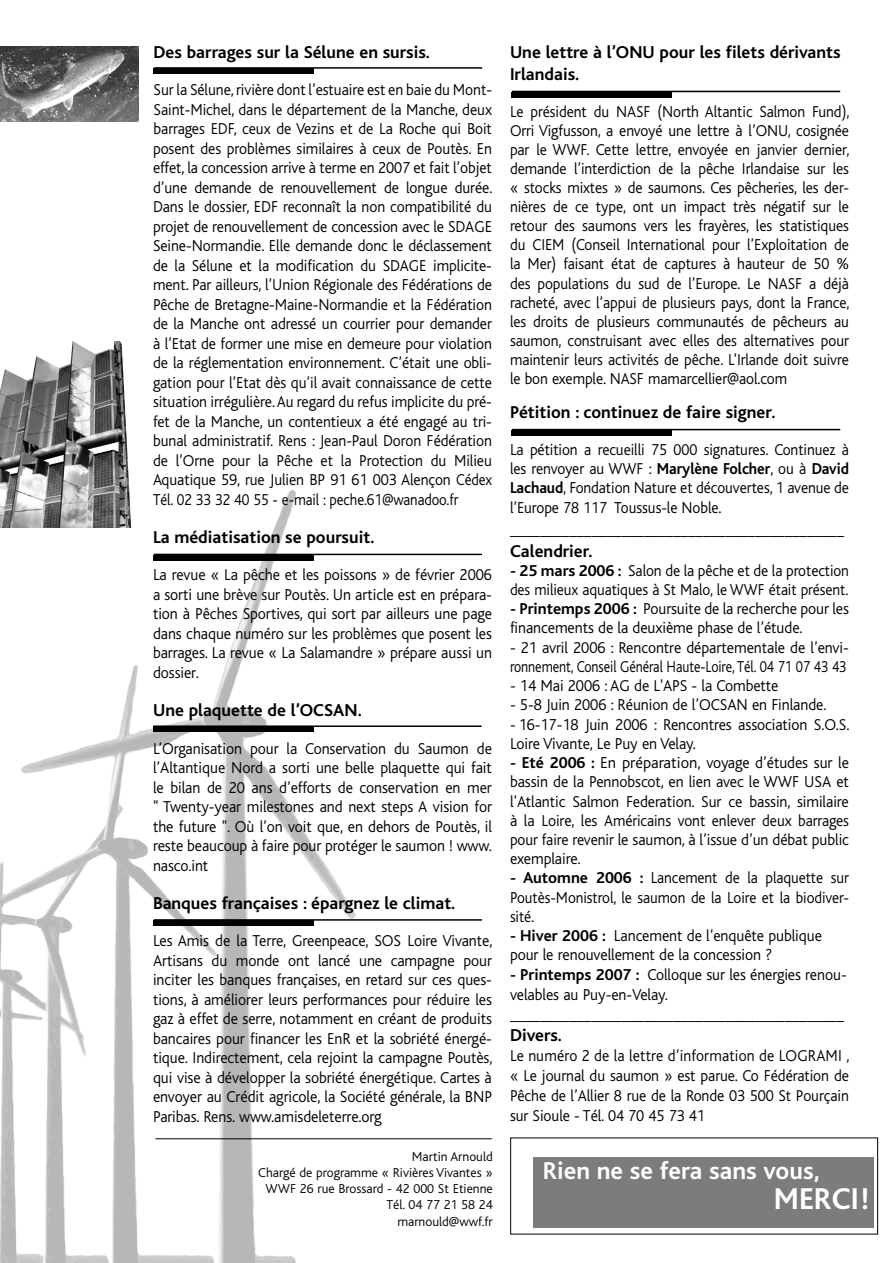
<style>
.page{position:relative;width:893px;height:1263px;background:#fff}
.page>*{position:absolute;margin:0;border:0;box-sizing:border-box;transform-origin:0 0}
.Normal_e{font:700 31.5px "Bliss";color:#fff}
.Normal_e-2{font:700 25.5px "Bliss";color:#fff}
.Normal_e-3{font:700 18px/21.8px "Bliss";color:#000}
.Normal_e-4{font:300 16.5px/19.5px "Bliss";letter-spacing:-.005em;color:#000;scale:.96 1}
.Normal_e-5{font:300 16.5px/19.5px "Bliss";letter-spacing:-.005em;color:#000;text-align:justify;scale:.95 1}
.Normal_e-6{font:300 16.5px/19px "Bliss";letter-spacing:-.005em;color:#000;text-align:justify;scale:.94 1}
.Normal_e-7{font:300 16.5px/19.2px "Bliss";letter-spacing:-.005em;color:#000;text-align:justify}
.Normal_e-8{font:16.5px "Bliss";color:#000}
.Normal_e-9{font:300 16.5px/19.2px "Bliss";letter-spacing:-.005em;color:#000;text-align:justify;scale:.93 1}
.Normal_e-10{font:300 13.5px "Bliss";color:#000}
.s1{font-weight:700}
</style>
<div class="page">
<img style="left:0;top:490px;width:451px;height:773px">
<div style="left:0;top:337px;width:139px;height:190px;background:#fff"></div>
<img style="left:0;top:341px;width:131px;height:186px">
<hr style="left:154px;top:67px;width:328px;height:2px;background:#000">
<div style="left:154px;top:69px;width:160px;height:5px;background:#000"></div>
<hr style="left:154px;top:554px;width:328px;height:1px;background:#000">
<div style="left:153px;top:555px;width:161px;height:5px;background:#000"></div>
<hr style="left:153px;top:725px;width:329px;height:2px;background:#000">
<div style="left:153px;top:727px;width:161px;height:5px;background:#000"></div>
<img style="left:0;top:46px;width:139px;height:76px">
<div style="left:533px;top:1158px;width:340px;height:70px;background:#7c7c7c"></div>
<hr style="left:512px;top:429px;width:328px;height:1px;background:#000">
<div style="left:512px;top:430px;width:160px;height:5px;background:#000"></div>
<hr style="left:154px;top:919px;width:328px;height:2px;background:#000">
<div style="left:153px;top:921px;width:161px;height:5px;background:#000"></div>
<hr style="left:512px;top:91px;width:328px;height:1px;background:#000">
<div style="left:512px;top:92px;width:160px;height:5px;background:#000"></div>
<hr style="left:155px;top:1138px;width:337px;height:1px;background:#000">
<p class="Normal_e-3" style="left:154px;top:41px;width:278px">Des barrages sur la Sélune en sursis.</p>
<p class="Normal_e-5" style="left:153px;top:80px;width:359px">Sur la Sélune, rivière dont l’estuaire est en baie du Mont-Saint-Michel, dans le département de la Manche, deux barrages EDF, ceux de Vezins et de La Roche qui Boit posent des problèmes similaires à ceux de Poutès. En effet, la concession arrive à terme en 2007 et fait l’objet d’une demande de renouvellement de longue durée.<br>Dans le dossier, EDF reconnaît la non compatibilité du projet de renouvellement de concession avec le SDAGE Seine-Normandie. Elle demande donc le déclassement de la Sélune et la modification du SDAGE implicite&shy;ment. Par ailleurs, l’Union Régionale des Fédérations de Pêche de Bretagne-Maine-Normandie et la Fédération de la Manche ont adressé un courrier pour demander à l’Etat de former une mise en demeure pour violation de la réglementation environnement. C’était une obli&shy;gation pour l’Etat dès qu’il avait connaissance de cette situation irrégulière. Au regard du refus implicite du pré&shy;fet de la Manche, un contentieux a été engagé au tri&shy;bunal administratif. Rens : Jean-Paul Doron Fédération de l’Orne pour la Pêche et la Protection du Milieu Aquatique 59, rue Julien BP 91 61 003 Alençon Cédex Tél. 02 33 32 40 55 - e-mail : peche.61@wanadoo.fr</p>
<p class="Normal_e-3" style="left:153px;top:526px;width:223px">La médiatisation se poursuit.</p>
<p class="Normal_e-4" style="left:153px;top:566px;width:355px;text-align:justify">La revue « La pêche et les poissons » de février 2006 a sorti une brève sur Poutès. Un article est en prépara&shy;tion à Pêches Sportives, qui sort par ailleurs une page dans chaque numéro sur les problèmes que posent les barrages. La revue « La Salamandre » prépare aussi un dossier.</p>
<p class="Normal_e-3" style="left:153px;top:700px;width:210px">Une plaquette de l’OCSAN.</p>
<p class="Normal_e-4" style="left:153px;top:739px;width:355px;text-align:justify">L’Organisation pour la Conservation du Saumon de l’Altantique Nord a sorti une belle plaquette qui fait le bilan de 20 ans d’efforts de conservation en mer " Twenty-year milestones and next steps A vision for the future ". Où l’on voit que, en dehors de Poutès, il reste beaucoup à faire pour protéger le saumon ! www. nasco.int</p>
<p class="Normal_e-3" style="left:153px;top:892px;width:304px">Banques françaises : épargnez le climat.</p>
<p class="Normal_e-4" style="left:153px;top:931px;width:355px;text-align:justify">Les Amis de la Terre, Greenpeace, SOS Loire Vivante, Artisans du monde ont lancé une campagne pour inciter les banques françaises, en retard sur ces ques&shy;tions, à améliorer leurs performances pour réduire les gaz à effet de serre, notamment en créant de produits bancaires pour financer les EnR et la sobriété énergé&shy;tique. Indirectement, cela rejoint la campagne Poutès, qui vise à développer la sobriété énergétique. Cartes à envoyer au Crédit agricole, la Société générale, la BNP Paribas. Rens. www.amisdeleterre.org</p>
<p class="Normal_e-10" style="left:412px;top:1149px;width:82px">Martin Arnould</p>
<p class="Normal_e-10" style="left:258px;top:1165px;width:236px">Chargé de programme « Rivières Vivantes »</p>
<p class="Normal_e-10" style="left:265px;top:1181px;width:229px">WWF 26 rue Brossard - 42 000 St Etienne</p>
<p class="Normal_e-10" style="left:386px;top:1198px;width:108px">Tél. 04 77 21 58 24</p>
<p class="Normal_e-10" style="left:397px;top:1214px;width:97px">marnould@wwf.fr</p>
<p class="Normal_e-3" style="left:510px;top:41px;width:332px">Une lettre à l’ONU pour les filets dérivants<br>Irlandais.</p>
<p class="Normal_e-6" style="left:510px;top:102px;width:363px">Le président du NASF (North Altantic Salmon Fund), Orri Vigfusson, a envoyé une lettre à l’ONU, cosignée par le WWF. Cette lettre, envoyée en janvier dernier, demande l’interdiction de la pêche Irlandaise sur les « stocks mixtes » de saumons. Ces pêcheries, les der&shy;nières de ce type, ont un impact très négatif sur le retour des saumons vers les frayères, les statistiques du CIEM (Conseil International pour l’Exploitation de la Mer) faisant état de captures à hauteur de 50 % des populations du sud de l’Europe. Le NASF a déjà racheté, avec l’appui de plusieurs pays, dont la France, les droits de plusieurs communautés de pêcheurs au saumon, construisant avec elles des alternatives pour maintenir leurs activités de pêche. L’Irlande doit suivre le bon exemple. NASF mamarcellier@aol.com</p>
<p class="Normal_e-3" style="left:510px;top:401px;width:267px">Pétition : continuez de faire signer.</p>
<p class="Normal_e-6" style="left:510px;top:440px;width:362px">La pétition a recueilli 75 000 signatures. Continuez à les renvoyer au WWF : <span class="s1">Marylène Folcher</span>, ou à <span class="s1">David Lachaud</span>, Fondation Nature et découvertes, 1 avenue de l’Europe 78 117 Toussus-le Noble.</p>
<p class="Normal_e-8" style="left:510px;top:521px;width:336px">_____________________________________________</p>
<p class="Normal_e-3" style="left:510px;top:540px;width:84px">Calendrier.</p>
<p class="Normal_e-6" style="left:510px;top:561px;width:362px"><span class="s1">- 25 mars 2006 :</span> Salon de la pêche et de la protection des milieux aquatiques à St Malo, le WWF était présent.</p>
<p class="Normal_e-4" style="left:510px;top:599px;width:355px"><span class="s1">- Printemps 2006 :</span> Poursuite de la recherche pour les financements de la deuxième phase de l’étude.</p>
<p class="Normal_e-4" style="left:510px;top:638px;width:355px">- 21 avril 2006 : Rencontre départementale de l’envi&shy;ronnement, Conseil Général Haute-Loire, Tél. 04 71 07 43 43</p>
<p class="Normal_e-4" style="left:510px;top:676px;width:281px">- 14 Mai 2006 : AG de L'APS - la Combette</p>
<p class="Normal_e-4" style="left:510px;top:695px;width:331px">- 5-8 Juin 2006 : Réunion de l’OCSAN en Finlande.</p>
<p class="Normal_e-4" style="left:510px;top:715px;width:355px">- 16-17-18 Juin 2006 : Rencontres association S.O.S.<br>Loire Vivante, Le Puy en Velay.</p>
<p class="Normal_e-7" style="left:510px;top:753px;width:340px"><span class="s1">- Eté 2006 :</span> En préparation, voyage d’études sur le bassin de la Pennobscot, en lien avec le WWF USA et l’Atlantic Salmon Federation. Sur ce bassin, similaire à la Loire, les Américains vont enlever deux barrages pour faire revenir le saumon, à l’issue d’un débat public exemplaire.</p>
<p class="Normal_e-9" style="left:510px;top:869px;width:366px"><span class="s1">- Automne 2006 :</span> Lancement de la plaquette sur Poutès-Monistrol, le saumon de la Loire et la biodiver&shy;sité.</p>
<p class="Normal_e-4" style="left:510px;top:926px;width:326px"><span class="s1">- Hiver 2006 :</span> Lancement de l’enquête publique pour le renouvellement de la concession ?</p>
<p class="Normal_e-4" style="left:510px;top:964px;width:352px;line-height:20px"><span class="s1">- Printemps 2007 :</span> Colloque sur les énergies renou&shy;velables au Puy-en-Velay.</p>
<p class="Normal_e-8" style="left:510px;top:1005px;width:336px">_____________________________________________</p>
<p class="Normal_e-3" style="left:510px;top:1025px;width:54px">Divers.</p>
<p class="Normal_e-5" style="left:510px;top:1046px;width:359px;line-height:20px">Le numéro 2 de la lettre d’information de LOGRAMI , « Le journal du saumon » est parue. Co Fédération de Pêche de l’Allier 8 rue de la Ronde 03 500 St Pourçain sur Sioule - Tél. 04 70 45 73 41</p>
<p class="Normal_e-2" style="left:543px;top:1157px;width:278px">Rien ne se fera sans vous,</p>
<p class="Normal_e" style="left:774px;top:1182px;width:97px">MERCI!</p>
</div>
